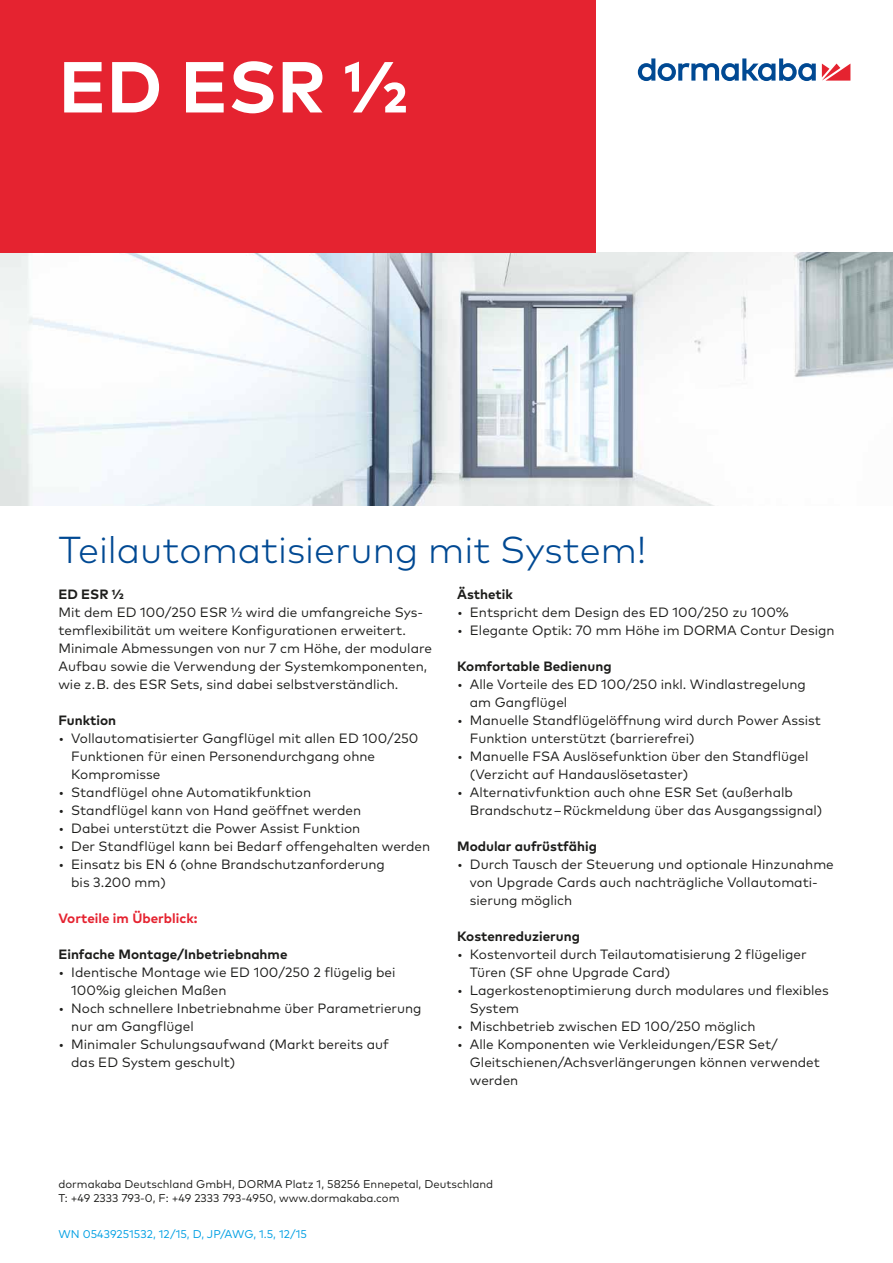
<style>
.page{position:relative;width:893px;height:1263px;background:#fff}
.page>*{position:absolute;margin:0;border:0;box-sizing:border-box;transform-origin:0 0}
.t1{font:700 72px "Mark Pro";color:#fff}
.t2{font:300 37.5px "Mark Pro";color:#004993}
.t3{font:13.5px/18px "Mark Pro";color:#1d1d1b}
.t4{font:700 13.5px "Mark Pro";color:#1d1d1b}
.t5{font:700 13.5px "Mark Pro";color:#e52330}
.t6{font:11.25px/14.2px "Mark Pro";color:#1d1d1b}
.t7{font:11.25px "Mark Pro";color:#009fe3}
</style>
<div class="page">
<img style="left:0;top:253px;width:893px;height:252px">
<div style="left:0;top:0;width:595px;height:253px;background:#e52330"></div>
<svg style="left:822px;top:64px;width:28px;height:17px"></svg>
<svg style="left:638px;top:58px;width:178px;height:23px"></svg>
<h1 class="t1" style="left:58px;top:61px;width:351px">ED ESR ½</h1>
<h2 class="t2" style="left:58px;top:536px;width:590px">Teilautomatisierung mit System!</h2>
<p class="t4" style="left:58px;top:589px;width:67px">ED ESR ½</p>
<p class="t3" style="left:58px;top:604px;width:375px">Mit dem ED 100/250 ESR ½ wird die umfangreiche Sys&shy;temflexibilität um weitere Konfi gurationen erweitert.<br>Minimale Abmessungen von nur 7 cm Höhe, der modulare Aufbau sowie die Verwendung der Systemkom ponenten, wie z. B. des ESR Sets, sind dabei selbstverständlich.</p>
<p class="t4" style="left:58px;top:715px;width:59px">Funktion</p>
<p class="t3" style="left:71px;top:730px;width:349px;text-indent:-13px">• Vollautomatisierter Gangflügel mit allen ED 100/250<br>Funktionen für einen Personendurchgang ohne<br>Kompromisse</p>
<p class="t3" style="left:58px;top:784px;width:254px">• Standflügel ohne Automatikfunktion</p>
<p class="t3" style="left:58px;top:802px;width:304px">• Standflügel kann von Hand geöffnet werden</p>
<p class="t3" style="left:58px;top:820px;width:303px">• Dabei unterstützt die Power Assist Funktion</p>
<p class="t3" style="left:58px;top:838px;width:373px">• Der Standflügel kann bei Bedarf offengehalten werden</p>
<p class="t3" style="left:71px;top:856px;width:315px;text-indent:-13px">• Einsatz bis EN 6 (ohne Brandschutzanforderung bis 3.200 mm)</p>
<p class="t5" style="left:58px;top:913px;width:141px">Vorteile im Überblick:</p>
<p class="t4" style="left:58px;top:949px;width:231px">Einfache Montage/ Inbetriebnahme</p>
<p class="t3" style="left:71px;top:964px;width:326px;text-indent:-13px">• Identische Montage wie ED 100/250 2 flügelig bei<br>100%ig gleichen Maßen</p>
<p class="t3" style="left:71px;top:1000px;width:352px;text-indent:-13px">• Noch schnellere Inbetriebnahme über Parametrierung nur am Gangflügel</p>
<p class="t3" style="left:71px;top:1036px;width:319px;text-indent:-13px">• Minimaler Schulungsaufwand (Markt bereits auf das ED System geschult)</p>
<p class="t4" style="left:457px;top:589px;width:57px">Ästhetik</p>
<p class="t3" style="left:457px;top:604px;width:333px">• Entspricht dem Design des ED 100/250 zu 100%</p>
<p class="t3" style="left:457px;top:622px;width:379px">• Elegante Optik: 70 mm Höhe im DORMA Contur Design</p>
<p class="t4" style="left:457px;top:661px;width:156px">Komfortable Bedienung</p>
<p class="t3" style="left:470px;top:676px;width:337px;text-indent:-13px">• Alle Vorteile des ED 100/250 inkl. Windlastregelung am Gang flügel</p>
<p class="t3" style="left:470px;top:712px;width:353px;text-indent:-13px">• Manuelle Standflügelöffnung wird durch Power Assist<br>Funktion unterstützt ( barrierefrei)</p>
<p class="t3" style="left:470px;top:748px;width:340px;text-indent:-13px">• Manuelle FSA Auslösefunktion über den Standflügel (Verzicht auf Handauslösetaster)</p>
<p class="t3" style="left:470px;top:784px;width:354px;text-indent:-13px">• Alternativfunktion auch ohne ESR Set (außerhalb<br>Brandschutz – Rückmeldung über das Ausgangssignal)</p>
<p class="t4" style="left:457px;top:841px;width:141px">Modular aufrüstfähig</p>
<p class="t3" style="left:470px;top:856px;width:365px;text-indent:-13px">• Durch Tausch der Steuerung und optionale Hinzunahme von Upgrade Cards auch nachträgliche Vollautomati&shy;sierung möglich</p>
<p class="t4" style="left:457px;top:931px;width:124px">Kostenreduzierung</p>
<p class="t3" style="left:470px;top:946px;width:338px;text-indent:-13px">• Kostenvorteil durch Teilauto matisierung 2 flügeliger<br>Türen (SF ohne Upgrade Card)</p>
<p class="t3" style="left:470px;top:982px;width:360px;text-indent:-13px">• Lagerkostenoptimierung durch modulares und flexibles<br>System</p>
<p class="t3" style="left:457px;top:1018px;width:300px">• Mischbetrieb zwischen ED 100/250 möglich</p>
<p class="t3" style="left:470px;top:1036px;width:351px;text-indent:-13px">• Alle Komponenten wie Verkleidungen/ESR Set/<br>Gleitschienen/Achsverlängerungen können verwendet werden</p>
<p class="t6" style="left:58px;top:1178px;width:436px">dormakaba Deutschland GmbH, DORMA Platz 1, 58256 Ennepetal, Deutschland<br>T: +49 2333 793-0, F: +49 2333 793-4950, www.dormakaba.com</p>
<p class="t7" style="left:58px;top:1229px;width:250px">WN 05439251532, 12/15, D, JP/AWG, 1.5, 12/15</p>
</div>
